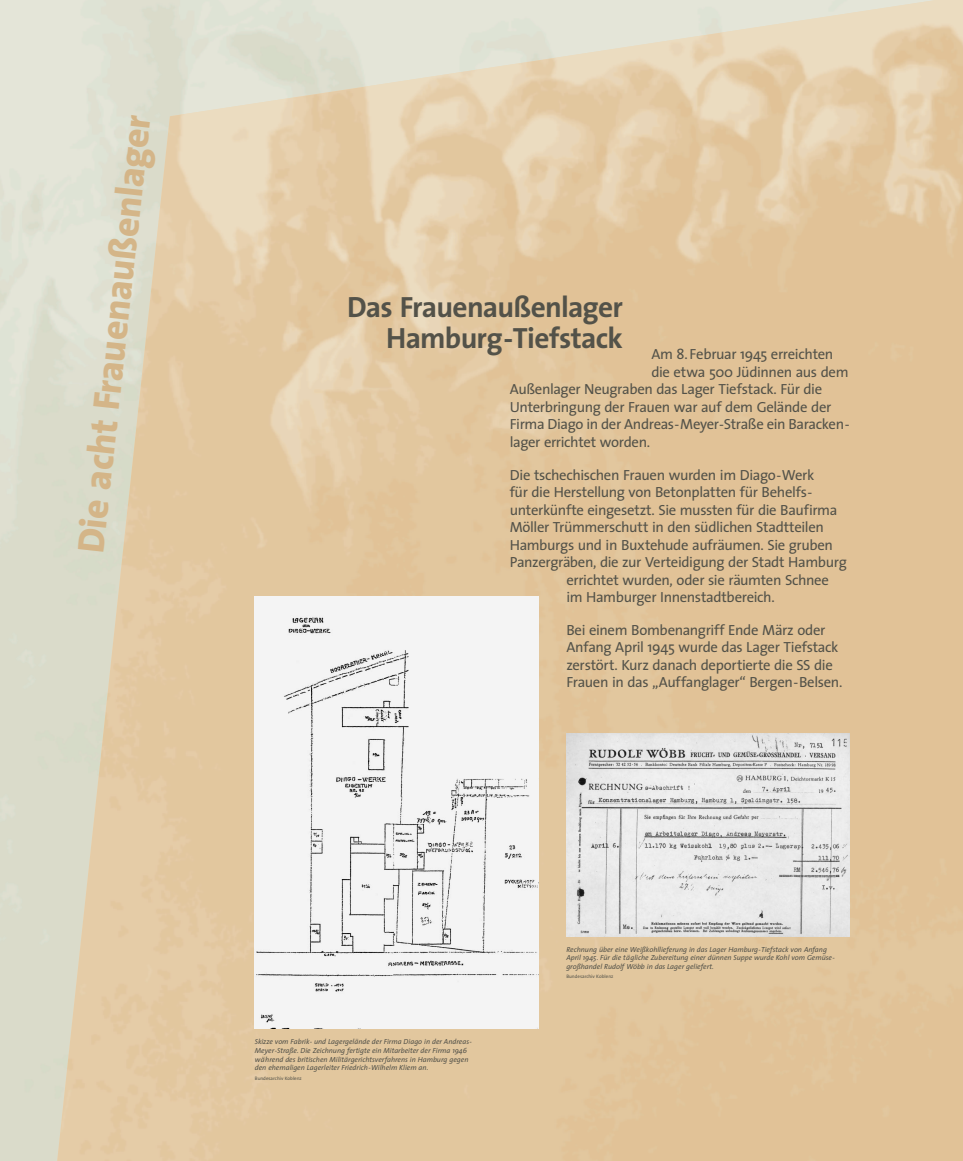
<style>
.page{position:relative;width:963px;height:1161px;background:#fff}
.page>*{position:absolute;margin:0;border:0;box-sizing:border-box;transform-origin:0 0}
.t1{font:800 37.8px "The Sans";color:#d4b588}
.t2{font:700 29.4px "The Sans";letter-spacing:-.03em;color:#535249}
.t3{font:14.7px/17.5px "The Sans";letter-spacing:-.025em;color:#535249}
.t4{font:italic 7.35px/8.8px "The Sans";letter-spacing:-.005em;color:#535249}
.t5{font:4.9px "The Sans";letter-spacing:.005em;color:#535249}
</style>
<div class="page">
<img style="left:255px;top:597px;width:283px;height:432px">
<img style="left:566px;top:734px;width:283px;height:202px">
<h1 class="t1" style="left:77px;top:552px;width:442px;rotate:-84deg">Die acht Frauenaußenlager</h1>
<h2 class="t2" style="left:347px;top:296px;width:277px">Das Frauenaußenlager</h2>
<p class="t3" style="left:386px;top:347px;width:448px"><sup>Hamburg-Tiefstack</sup> Am 8. Februar 1945 erreichten</p>
<p class="t3" style="left:651px;top:364px;width:199px">die etwa 500 Jüdinnen aus dem</p>
<p class="t3" style="left:509px;top:382px;width:314px">Außenlager Neugraben das Lager Tiefstack. Für die</p>
<p class="t3" style="left:509px;top:399px;width:323px">Unterbringung der Frauen war auf dem Gelände der</p>
<p class="t3" style="left:509px;top:417px;width:341px">Firma Diago in der Andreas-Meyer-Straße ein Baracken-</p>
<p class="t3" style="left:509px;top:434px;width:142px">lager errichtet worden.</p>
<p class="t3" style="left:509px;top:467px;width:306px">Die tschechischen Frauen wurden im Diago-Werk</p>
<p class="t3" style="left:509px;top:485px;width:304px">für die Herstellung von Betonplatten für Behelfs-</p>
<p class="t3" style="left:509px;top:502px;width:329px">unterkünfte eingesetzt. Sie mussten für die Baufirma</p>
<p class="t3" style="left:509px;top:520px;width:316px">Möller Trümmerschutt in den südlichen Stadtteilen</p>
<p class="t3" style="left:509px;top:537px;width:325px">Hamburgs und in Buxtehude aufräumen. Sie gruben</p>
<p class="t3" style="left:509px;top:555px;width:338px">Panzer gräben, die zur Verteidigung der Stadt Hamburg</p>
<p class="t3" style="left:566px;top:572px;width:264px">errichtet wurden, oder sie räumten Schnee</p>
<p class="t3" style="left:566px;top:590px;width:210px">im Hamburger Innenstadtbereich.</p>
<p class="t3" style="left:566px;top:623px;width:277px">Bei einem Bombenangriff Ende März oder Anfang April 1945 wurde das Lager Tiefstack zerstört. Kurz danach deportierte die SS die Frauen in das „Auffanglager“ Bergen-Belsen.</p>
<p class="t4" style="left:255px;top:1038px;width:218px">Skizze vom Fabrik- und Lagergelände der Firma Diago in der Andreas-Meyer-Straße. Die Zeichnung fertigte ein Mitarbeiter der Firma 1946 während des britischen Militärgerichtsverfahrens in Hamburg gegen den ehemaligen Lagerleiter Friedrich-Wilhelm Kliem an.</p>
<p class="t5" style="left:255px;top:1076px;width:48px">Bundesarchiv Koblenz</p>
<p class="t4" style="left:566px;top:945px;width:270px">Rechnung über eine Weißkohllieferung in das Lager Hamburg-Tiefstack von Anfang<br>April 1945. Für die tägliche Zubereitung einer dünnen Suppe wurde Kohl vom Gemüse&shy;großhandel Rudolf Wöbb in das Lager geliefert.</p>
<p class="t5" style="left:566px;top:975px;width:48px">Bundesarchiv Koblenz</p>
</div>
